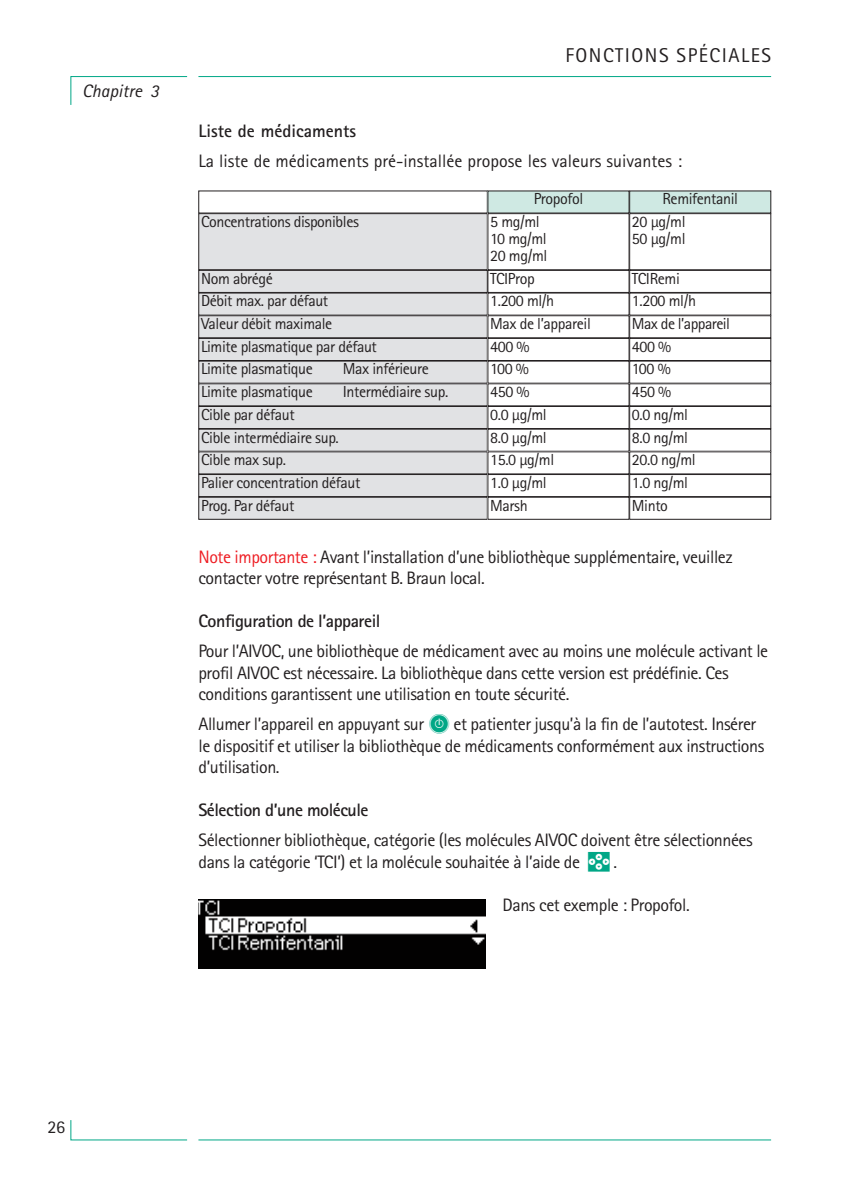
<style>
.page{position:relative;width:842px;height:1191px;background:#fff}
.page>*{position:absolute;margin:0;border:0;box-sizing:border-box;transform-origin:0 0}
.t1{font:20px "Rotis Sans Serif";letter-spacing:.075em;color:#231f20}
.t2{font:18px/21.4px "Rotis Sans Serif";letter-spacing:-.025em;color:#231f20}
.t3{font:18px "Rotis Sans Serif";color:#231f20}
.t4{font:700 18px "Rotis Sans Serif";letter-spacing:-.025em;color:#231f20}
.t5{font:700 18px "Rotis Sans Serif";color:#231f20}
.t6{font:italic 18px "Rotis Sans Serif";color:#231f20}
.t7{font:16px/22.6px "Rotis Sans Serif";letter-spacing:-.025em;color:#231f20}
.s1{color:#ee1d23}
.s2{font-family:"Space Font";color:#00a786}
</style>
<div class="page">
<svg style="left:70px;top:76px;width:118px;height:29px"></svg>
<hr style="left:198px;top:76px;width:573px;height:1px;background:#00a786">
<svg style="left:70px;top:1120px;width:118px;height:21px"></svg>
<hr style="left:198px;top:1139px;width:573px;height:1px;background:#00a786">
<div style="left:199px;top:214px;width:288px;height:56px;background:#e1e2e4"></div>
<div style="left:198px;top:213px;width:290px;height:57px;border:1px solid #231f20"></div>
<div style="left:488px;top:191px;width:141px;height:22px;background:#cfe9e3"></div>
<div style="left:630px;top:191px;width:141px;height:22px;background:#cfe9e3"></div>
<div style="left:199px;top:293px;width:288px;height:22px;background:#e1e2e4"></div>
<div style="left:488px;top:270px;width:141px;height:23px;border:1px solid #231f20"></div>
<div style="left:199px;top:316px;width:288px;height:22px;background:#e1e2e4"></div>
<div style="left:198px;top:315px;width:290px;height:23px;border:1px solid #231f20"></div>
<div style="left:488px;top:315px;width:141px;height:23px;border:1px solid #231f20"></div>
<div style="left:199px;top:338px;width:288px;height:22px;background:#e1e2e4"></div>
<div style="left:198px;top:338px;width:290px;height:23px;border:1px solid #231f20"></div>
<div style="left:488px;top:338px;width:141px;height:23px;border:1px solid #231f20"></div>
<div style="left:199px;top:361px;width:288px;height:22px;background:#e1e2e4"></div>
<div style="left:199px;top:384px;width:288px;height:22px;background:#e1e2e4"></div>
<div style="left:198px;top:383px;width:290px;height:23px;border:1px solid #231f20"></div>
<div style="left:199px;top:406px;width:288px;height:22px;background:#e1e2e4"></div>
<div style="left:198px;top:406px;width:290px;height:23px;border:1px solid #231f20"></div>
<div style="left:488px;top:406px;width:141px;height:23px;border:1px solid #231f20"></div>
<div style="left:199px;top:429px;width:288px;height:22px;background:#e1e2e4"></div>
<div style="left:199px;top:270px;width:288px;height:22px;background:#e1e2e4"></div>
<div style="left:198px;top:270px;width:290px;height:23px;border:1px solid #231f20"></div>
<div style="left:488px;top:213px;width:141px;height:57px;border:1px solid #231f20"></div>
<div style="left:629px;top:270px;width:142px;height:23px;border:1px solid #231f20"></div>
<div style="left:629px;top:315px;width:142px;height:23px;border:1px solid #231f20"></div>
<div style="left:629px;top:338px;width:142px;height:23px;border:1px solid #231f20"></div>
<div style="left:629px;top:406px;width:142px;height:23px;border:1px solid #231f20"></div>
<div style="left:199px;top:452px;width:288px;height:22px;background:#e1e2e4"></div>
<div style="left:199px;top:474px;width:288px;height:22px;background:#e1e2e4"></div>
<div style="left:198px;top:474px;width:290px;height:23px;border:1px solid #231f20"></div>
<div style="left:488px;top:474px;width:141px;height:23px;border:1px solid #231f20"></div>
<div style="left:629px;top:474px;width:142px;height:23px;border:1px solid #231f20"></div>
<div style="left:199px;top:497px;width:288px;height:22px;background:#e1e2e4"></div>
<div style="left:198px;top:497px;width:290px;height:22px;border:1px solid #231f20"></div>
<div style="left:629px;top:213px;width:142px;height:57px;border:1px solid #231f20"></div>
<svg style="left:198px;top:968px;width:288px;height:1px"></svg>
<img style="left:198px;top:899px;width:288px;height:69px">
<p class="t6" style="left:82px;top:85px;width:79px">Chapitre 3</p>
<p class="t1" style="left:565px;top:48px;width:207px">FONCTIONS SPÉCIALES</p>
<p class="t5" style="left:198px;top:125px;width:159px">Liste de médicaments</p>
<p class="t3" style="left:198px;top:155px;width:485px">La liste de médicaments pré-installée propose les valeurs suivantes :</p>
<p class="t7" style="left:201px;top:212px;width:159px">Concentrations disponibles</p>
<p class="t7" style="left:534px;top:189px;width:51px">Propofol</p>
<p class="t7" style="left:662px;top:189px;width:77px">Remifentanil</p>
<p class="t7" style="left:490px;top:215px;width:59px;line-height:17px">5 mg/ml<br>10 mg/ml<br>20 mg/ml</p>
<p class="t7" style="left:632px;top:215px;width:55px;line-height:17px">20 µg/ml<br>50 µg/ml</p>
<p class="t7" style="left:201px;top:268px;width:73px">Nom abrégé</p>
<p class="t7" style="left:490px;top:268px;width:46px">TCIProp</p>
<p class="t7" style="left:201px;top:291px;width:129px">Débit max. par défaut</p>
<p class="t7" style="left:490px;top:291px;width:66px">1.200 ml/h</p>
<p class="t7" style="left:201px;top:314px;width:133px">Valeur débit maximale</p>
<p class="t7" style="left:490px;top:314px;width:102px">Max de l’appareil</p>
<p class="t7" style="left:201px;top:337px;width:177px">Limite plasmatique par défaut</p>
<p class="t7" style="left:490px;top:337px;width:41px">400 %</p>
<p class="t7" style="left:201px;top:359px;width:113px">Limite plasmatique</p>
<p class="t7" style="left:343px;top:359px;width:88px">Max inférieure</p>
<p class="t7" style="left:490px;top:359px;width:40px">100 %</p>
<p class="t7" style="left:201px;top:382px;width:113px">Limite plasmatique</p>
<p class="t7" style="left:343px;top:382px;width:107px">Intermédiaire sup.</p>
<p class="t7" style="left:490px;top:382px;width:41px">450 %</p>
<p class="t7" style="left:201px;top:405px;width:95px">Cible par défaut</p>
<p class="t7" style="left:490px;top:405px;width:58px">0.0 µg/ml</p>
<p class="t7" style="left:201px;top:427px;width:139px">Cible intermédiaire sup.</p>
<p class="t7" style="left:490px;top:427px;width:58px">8.0 µg/ml</p>
<p class="t7" style="left:632px;top:268px;width:49px">TCIRemi</p>
<p class="t7" style="left:632px;top:314px;width:100px">Max de l’appareil<br>400 %<br>100 %<br>450 %<br>0.0 ng/ml<br>8.0 ng/ml</p>
<p class="t7" style="left:632px;top:291px;width:66px">1.200 ml/h</p>
<p class="t7" style="left:201px;top:450px;width:86px">Cible max sup.</p>
<p class="t7" style="left:490px;top:450px;width:66px">15.0 µg/ml</p>
<p class="t7" style="left:632px;top:450px;width:65px">20.0 ng/ml</p>
<p class="t7" style="left:201px;top:473px;width:161px">Palier concentration défaut</p>
<p class="t7" style="left:490px;top:473px;width:58px">1.0 µg/ml</p>
<p class="t7" style="left:632px;top:473px;width:58px">1.0 ng/ml</p>
<p class="t7" style="left:201px;top:495px;width:95px">Prog. Par défaut</p>
<p class="t7" style="left:490px;top:495px;width:39px">Marsh</p>
<p class="t7" style="left:632px;top:495px;width:38px">Minto</p>
<p class="t2" style="left:198px;top:548px;width:536px"><span class="s1">Note importante :</span> Avant l’installation d’une bibliothèque supplémentaire, veuillez contacter votre représentant B. Braun local.</p>
<p class="t4" style="left:198px;top:615px;width:184px">Configuration de l’appareil</p>
<p class="t2" style="left:198px;top:642px;width:571px">Pour l’AIVOC, une bibliothèque de médicament avec au moins une molécule activant le profil AIVOC est nécessaire. La bibliothèque dans cette version est prédéfinie. Ces conditions garantissent une utilisation en toute sécurité.</p>
<p class="t2" style="left:198px;top:715px;width:567px">Allumer l’appareil en appuyant sur <span class="s2">o</span> et patienter jusqu’à la fin de l’autotest. Insérer le dispositif et utiliser la bibliothèque de médicaments conformément aux instructions d’utilisation.</p>
<p class="t4" style="left:198px;top:804px;width:172px">Sélection d’une molécule</p>
<p class="t2" style="left:198px;top:831px;width:556px">Sélectionner bibliothèque, catégorie (les molécules AIVOC doivent être sélectionnées dans la catégorie ‘TCI’) et la molécule souhaitée à l’aide de <span class="s2">q</span> .</p>
<p class="t2" style="left:503px;top:896px;width:189px">Dans cet exemple : Propofol.</p>
<p class="t2" style="left:48px;top:1117px;width:19px">26</p>
</div>
